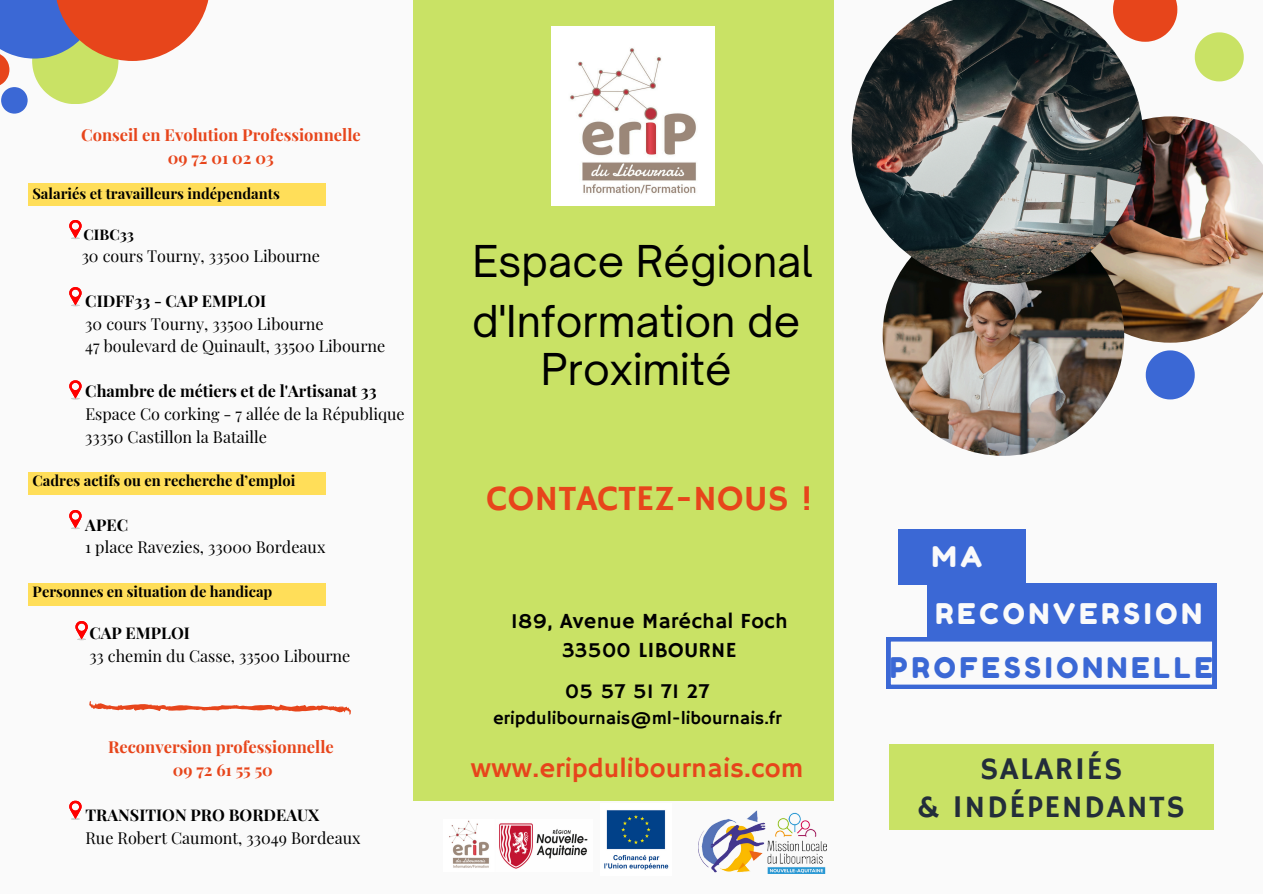
<style>
.page{position:relative;width:1263px;height:894px;background:#fff}
.page>*{position:absolute;margin:0;border:0;box-sizing:border-box;transform-origin:0 0}
.t1{font:42px/47.2px "Open Sauce One";color:#000;text-align:center}
.t2{font:36px "Hammersmith One";color:#e7451b}
.t3{font:31.5px/37.2px "Hammersmith One";letter-spacing:.05em;color:#232d3a;text-align:center}
.t4{font:28.5px "Fredoka One";letter-spacing:.14em;color:#3b68d5}
.t5{font:28.5px "Fredoka One";letter-spacing:.14em;color:#fafafa}
.t6{font:27px "Hammersmith One";letter-spacing:.01em;color:#e7451b}
.t7{font:21.45px/29.5px "Hammersmith One";letter-spacing:.01em;color:#000;text-align:center}
.t8{font:21px "Hammersmith One";letter-spacing:.01em;color:#000}
.t9{font:18.15px "Hammersmith One";letter-spacing:.01em;color:#000}
.t10{font:700 16.5px/23px "Playfair Display";color:#e7451b;text-align:center}
.t11{font:16.2px "Playfair Display";color:#000}
.t12{font:700 16.2px "Playfair Display";color:#000}
.t13{font:700 14.7px "Playfair Display";color:#000}
</style>
<div class="page">
<div style="left:0;top:0;width:1263px;height:893px;background:#fafafa"></div>
<div style="left:413px;top:0;width:421px;height:800px;background:#c9e265"></div>
<div style="left:0;top:0;width:100px;height:59px;background:#3b68d5"></div>
<svg style="left:0;top:52px;width:1px;height:33px"></svg>
<svg style="left:1px;top:49px;width:117px;height:65px"></svg>
<svg style="left:55px;top:0;width:154px;height:61px;fill:#e7451b"></svg>
<div style="left:1113px;top:0;width:64px;height:42px;background:#e7451b"></div>
<svg style="left:1146px;top:350px;width:49px;height:49px"></svg>
<svg style="left:1195px;top:32px;width:49px;height:49px"></svg>
<img style="left:1114px;top:116px;width:149px;height:226px">
<img style="left:883px;top:214px;width:241px;height:241px;border-radius:50%">
<img style="left:852px;top:0;width:291px;height:285px">
<div style="left:889px;top:743px;width:324px;height:86px;background:#c9e265"></div>
<svg style="left:89px;top:701px;width:261px;height:10px"></svg>
<img style="left:699px;top:810px;width:127px;height:63px">
<img style="left:449px;top:820px;width:139px;height:49px">
<img style="left:604px;top:810px;width:65px;height:60px">
<div style="left:927px;top:583px;width:289px;height:55px;background:#3b68d5"></div>
<div style="left:898px;top:529px;width:127px;height:55px;background:#3b68d5"></div>
<svg style="left:886px;top:637px;width:330px;height:51px"></svg>
<img style="left:551px;top:27px;width:163px;height:179px">
<div style="left:29px;top:183px;width:297px;height:23px;background:#ffde59"></div>
<div style="left:29px;top:472px;width:297px;height:22px;background:#ffde59"></div>
<div style="left:29px;top:582px;width:297px;height:23px;background:#ffde59"></div>
<svg style="left:69px;top:380px;width:13px;height:19px"></svg>
<svg style="left:69px;top:287px;width:13px;height:19px"></svg>
<svg style="left:69px;top:220px;width:13px;height:19px"></svg>
<svg style="left:75px;top:621px;width:13px;height:19px"></svg>
<svg style="left:69px;top:510px;width:13px;height:19px"></svg>
<svg style="left:69px;top:800px;width:13px;height:19px"></svg>
<p class="t10" style="left:81px;top:122px;width:281px">Conseil en Evolution Professionnelle<br>09 72 01 02 03</p>
<p class="t13" style="left:32px;top:183px;width:249px">Salariés et travailleurs indépendants</p>
<p class="t13" style="left:84px;top:224px;width:52px">CIBC33</p>
<p class="t11" style="left:82px;top:244px;width:240px">30 cours Tourny, 33500 Libourne</p>
<p class="t12" style="left:85px;top:289px;width:182px">CIDFF33 - CAP EMPLOI</p>
<p class="t11" style="left:85px;top:312px;width:240px">30 cours Tourny, 33500 Libourne</p>
<p class="t11" style="left:85px;top:334px;width:302px">47 boulevard de Quinault, 33500 Libourne</p>
<p class="t12" style="left:85px;top:380px;width:293px">Chambre de métiers et de l'Artisanat 33</p>
<p class="t11" style="left:85px;top:402px;width:321px">Espace Co corking - 7 allée de la République</p>
<h1 class="t11" style="left:85px;top:425px;width:183px">33350 Castillon la Bataille</h1>
<h1 class="t13" style="left:33px;top:470px;width:264px">Cadres actifs ou en recherche d’emploi</h1>
<h5 class="t12" style="left:85px;top:513px;width:44px">APEC</h5>
<p class="t11" style="left:85px;top:535px;width:242px">1 place Ravezies, 33000 Bordeaux</p>
<p class="t13" style="left:33px;top:581px;width:241px">Personnes en situation de handicap</p>
<h4 class="t12" style="left:89px;top:621px;width:102px">CAP EMPLOI</h4>
<p class="t11" style="left:89px;top:644px;width:263px">33 chemin du Casse, 33500 Libourne</p>
<p class="t10" style="left:108px;top:734px;width:227px">Reconversion professionnelle<br>09 72 61 55 50</p>
<p class="t12" style="left:85px;top:803px;width:235px">TRANSITION PRO BORDEAUX</p>
<p class="t11" style="left:85px;top:825px;width:277px">Rue Robert Caumont, 33049 Bordeaux</p>
<p class="t1" style="left:472px;top:237px;width:342px">Espace Régional</p>
<h6 class="t1" style="left:472px;top:297px;width:330px">d'Information de<br>Proximité</h6>
<p class="t2" style="left:487px;top:477px;width:328px">CONTACTEZ-NOUS !</p>
<p class="t5" style="left:932px;top:539px;width:52px">MA</p>
<p class="t7" style="left:511px;top:607px;width:278px">189, Avenue Maréchal Foch<br>33500 LIBOURNE</p>
<p class="t5" style="left:935px;top:596px;width:268px">RECONVERSION</p>
<p class="t4" style="left:890px;top:649px;width:324px">PROFESSIONNELLE</p>
<p class="t8" style="left:565px;top:679px;width:146px">05 57 51 71 27</p>
<p class="t9" style="left:493px;top:707px;width:290px">eripdulibournais@ml-libournais.fr</p>
<p class="t6" style="left:471px;top:752px;width:334px">www.eripdulibournais.com</p>
<p class="t3" style="left:918px;top:752px;width:268px">SALARIÉS<br>&amp; INDÉPENDANTS</p>
</div>
